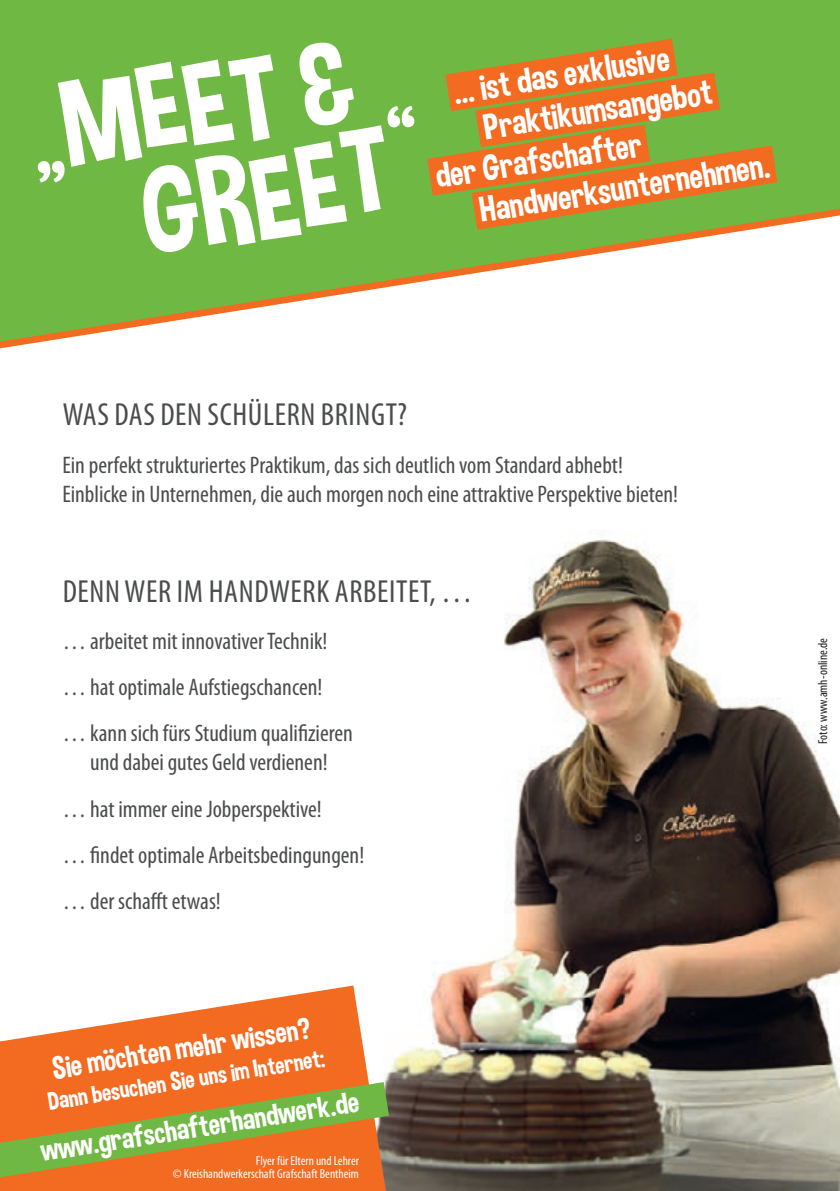
<style>
.page{position:relative;width:840px;height:1191px;background:#fff}
.page>*{position:absolute;margin:0;border:0;box-sizing:border-box;transform-origin:0 0}
.t1{font:120.2px/98px "Dimbo";color:#fff;text-align:center}
.t2{font:36px "Dimbo";color:#fff}
.t3{font:condensed 32px "Myriad Pro";letter-spacing:.02em;color:#4b4c4d}
.t4{font:30.6px "Dimbo";color:#fff}
.t5{font:25px "Dimbo";color:#fff}
.t6{font:condensed 24px/46.4px "Myriad Pro";color:#4b4c4d}
.t7{font:condensed 13px/13px "Myriad Pro";color:#fff;text-align:right}
.t8{font:condensed 13px "Myriad Pro";color:#231f20}
.s1{font-size:114.8px}
</style>
<div class="page">
<img style="left:385px;top:533px;width:454px;height:658px">
<div style="left:0;top:0;width:839px;height:209px;background:#70b844"></div>
<svg style="left:0;top:985px;width:385px;height:206px;fill:#f36a21"></svg>
<svg style="left:0;top:1082px;width:389px;height:95px;background:#c1862f"></svg>
<svg style="left:387px;top:106px;width:27px;height:21px"></svg>
<svg style="left:427px;top:39px;width:350px;height:170px;background:#bc8a2f"></svg>
<svg style="left:0;top:209px;width:839px;height:139px"></svg>
<svg style="left:37px;top:158px;width:29px;height:27px"></svg>
<h1 class="t1" style="left:55px;top:77px;width:319px;rotate:-9deg">MEET <span class="s1">&amp;<br></span>GREET</h1>
<h2 class="t2" style="left:450px;top:70px;width:219px;rotate:-9deg">… ist das exklusive</h2>
<h2 class="t2" style="left:480px;top:106px;width:232px;rotate:-9deg">Praktikumsangebot</h2>
<h2 class="t2" style="left:432px;top:154px;width:210px;rotate:-9deg">der Grafschafter</h2>
<h2 class="t2" style="left:476px;top:188px;width:294px;rotate:-9deg">Handwerksunternehmen.</h2>
<h3 class="t3" style="left:63px;top:395px;width:346px">WAS DAS DEN SCHÜLERN BRINGT?</h3>
<p class="t6" style="left:62px;top:450px;width:617px;line-height:28.8px">Ein perfekt strukturiertes Praktikum, das sich deutlich vom Standard abhebt!<br>Einblicke in Unternehmen, die auch morgen noch eine attraktive Perspektive bieten!</p>
<h3 class="t3" style="left:63px;top:572px;width:411px">DENN WER IM HANDWERK ARBEITET, …</h3>
<p class="t6" style="left:62px;top:617px;width:292px">… arbeitet mit innovativer Technik! … hat optimale Aufstiegschancen!<br>… kann sich fürs Studium qualifizieren</p>
<p class="t6" style="left:62px;top:739px;width:303px;text-indent:28px">und dabei gutes Geld verdienen!<br>… hat immer eine Jobperspektive!<br>… findet optimale Arbeitsbedingungen! … der schafft etwas!</p>
<p class="t4" style="left:50px;top:1050px;width:262px;rotate:-9deg">Sie möchten mehr wissen?</p>
<p class="t5" style="left:46px;top:1086px;width:281px;rotate:-9deg">Dann besuchen Sie uns im Internet:</p>
<p class="t4" style="left:38px;top:1132px;width:323px;rotate:-9deg">www.grafschafterhandwerk.de</p>
<p class="t7" style="left:173px;top:1154px;width:187px">Flyer für Eltern und Lehrer<br>© Kreishandwerkerschaft Grafschaft Bentheim</p>
<p class="t8" style="left:814px;top:744px;width:107px;rotate:-90deg">Foto: www.amh-online.de</p>
</div>
